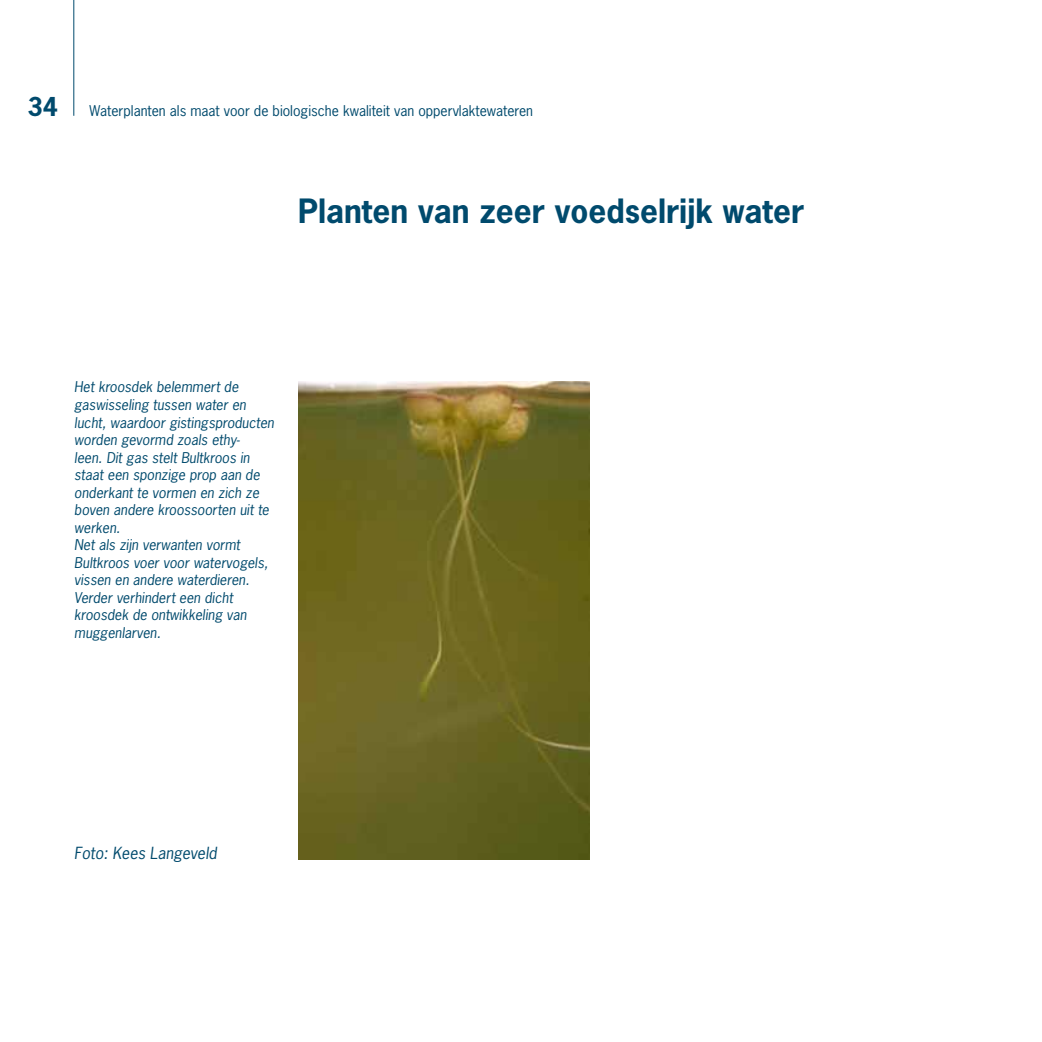
<style>
.page{position:relative;width:1042px;height:1042px;background:#fff}
.page>*{position:absolute;margin:0;border:0;box-sizing:border-box;transform-origin:0 0}
.t1{font:700 31.5px "News Gothic Std";color:#004a6d}
.t2{font:700 24.5px "News Gothic Std";color:#004a6d}
.t3{font:italic 15.75px "News Gothic Std";color:#004a6d}
.t4{font:italic 14px/17.5px "News Gothic Std";color:#004a6d}
.t5{font:14px "News Gothic Std";color:#004a6d}
</style>
<div class="page">
<hr style="left:73px;top:0;width:1px;height:116px;background:#004a6d">
<img style="left:298px;top:382px;width:291px;height:477px">
<h2 class="t2" style="left:28px;top:90px;width:32px">34</h2>
<p class="t5" style="left:90px;top:101px;width:445px">Waterplanten als maat voor de biologische kwaliteit van oppervlaktewateren</p>
<h1 class="t1" style="left:298px;top:190px;width:507px">Planten van zeer voedselrijk water</h1>
<p class="t4" style="left:74px;top:379px;width:201px">Het kroosdek belemmert de gaswisseling tussen water en lucht, waardoor gistingsproducten worden gevormd zoals ethy-<br>leen. Dit gas stelt Bultkroos in staat een sponzige prop aan de onderkant te vormen en zich ze boven andere kroossoorten uit te werken.<br>Net als zijn verwanten vormt<br>Bultkroos voer voor watervogels, vissen en andere waterdieren.<br>Verder verhindert een dicht kroosdek de ontwikkeling van muggenlarven.</p>
<p class="t3" style="left:74px;top:843px;width:144px">Foto: Kees Langeveld</p>
</div>
